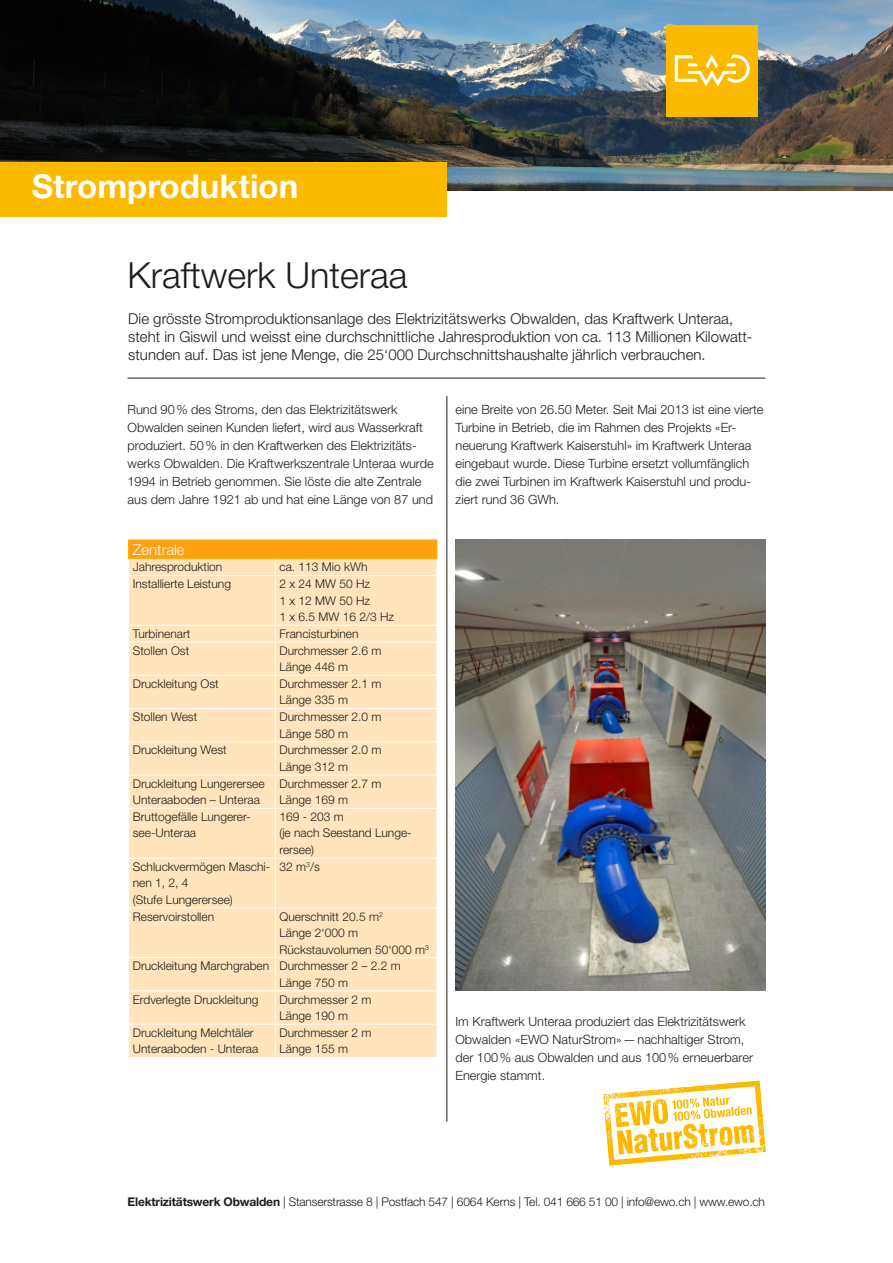
<style>
.page{position:relative;width:893px;height:1263px;background:#fff}
.page>*{position:absolute;margin:0;border:0;box-sizing:border-box;transform-origin:0 0}
.t1{font:300 36px "Helvetica Neue LT Pro";color:#1d1d1b}
.t2{font:700 33px "Helvetica Neue LT Pro";color:#fff}
.t3{font:300 15px/18px "Helvetica Neue LT Pro";color:#1d1d1b}
.t4{font:300 15px "Helvetica Neue LT Pro";color:#fff}
.t5{font:300 12.75px/18px "Helvetica Neue LT Pro";color:#1d1d1b}
.t6{font:300 12px/16.5px "Helvetica Neue LT Pro";color:#1d1d1b}
.s1{font-weight:700}
</style>
<div class="page">
<div style="left:129px;top:540px;width:308px;height:19px;background:#ff9f11"></div>
<div style="left:129px;top:559px;width:308px;height:498px;background:#ffe4bd"></div>
<svg style="left:275px;top:559px;width:1px;height:16px"></svg>
<hr style="left:128px;top:575px;width:147px;height:1px;background:#fff">
<hr style="left:275px;top:575px;width:162px;height:1px;background:#fff">
<hr style="left:275px;top:576px;width:1px;height:49px;background:#fff">
<hr style="left:128px;top:625px;width:147px;height:1px;background:#fff">
<hr style="left:275px;top:625px;width:162px;height:1px;background:#fff">
<svg style="left:275px;top:626px;width:1px;height:16px"></svg>
<hr style="left:128px;top:642px;width:147px;height:1px;background:#fff">
<hr style="left:275px;top:642px;width:162px;height:1px;background:#fff">
<hr style="left:275px;top:642px;width:1px;height:33px;background:#fff">
<hr style="left:128px;top:675px;width:147px;height:1px;background:#fff">
<hr style="left:275px;top:675px;width:162px;height:1px;background:#fff">
<hr style="left:275px;top:676px;width:1px;height:32px;background:#fff">
<hr style="left:128px;top:708px;width:147px;height:1px;background:#fff">
<hr style="left:275px;top:708px;width:162px;height:1px;background:#fff">
<hr style="left:275px;top:709px;width:1px;height:32px;background:#fff">
<hr style="left:128px;top:741px;width:147px;height:1px;background:#fff">
<hr style="left:275px;top:741px;width:162px;height:1px;background:#fff">
<hr style="left:275px;top:742px;width:1px;height:33px;background:#fff">
<hr style="left:128px;top:775px;width:147px;height:1px;background:#fff">
<hr style="left:275px;top:775px;width:162px;height:1px;background:#fff">
<hr style="left:275px;top:775px;width:1px;height:33px;background:#fff">
<hr style="left:128px;top:808px;width:147px;height:1px;background:#fff">
<hr style="left:275px;top:808px;width:162px;height:1px;background:#fff">
<hr style="left:275px;top:809px;width:1px;height:49px;background:#fff">
<hr style="left:128px;top:858px;width:147px;height:1px;background:#fff">
<hr style="left:275px;top:858px;width:162px;height:1px;background:#fff">
<hr style="left:275px;top:858px;width:1px;height:49px;background:#fff">
<hr style="left:128px;top:907px;width:147px;height:1px;background:#fff">
<hr style="left:275px;top:907px;width:162px;height:1px;background:#fff">
<hr style="left:275px;top:908px;width:1px;height:49px;background:#fff">
<hr style="left:128px;top:957px;width:147px;height:1px;background:#fff">
<hr style="left:275px;top:957px;width:162px;height:1px;background:#fff">
<hr style="left:275px;top:958px;width:1px;height:32px;background:#fff">
<hr style="left:128px;top:990px;width:147px;height:1px;background:#fff">
<hr style="left:275px;top:990px;width:162px;height:1px;background:#fff">
<hr style="left:275px;top:991px;width:1px;height:33px;background:#fff">
<hr style="left:128px;top:1024px;width:147px;height:1px;background:#fff">
<hr style="left:275px;top:1024px;width:162px;height:1px;background:#fff">
<hr style="left:275px;top:1024px;width:1px;height:33px;background:#fff">
<hr style="left:128px;top:539px;width:147px;height:1px;background:#fbba00">
<svg style="left:128px;top:540px;width:1px;height:20px"></svg>
<hr style="left:275px;top:539px;width:162px;height:1px;background:#fbba00">
<svg style="left:437px;top:540px;width:1px;height:20px"></svg>
<hr style="left:128px;top:558px;width:147px;height:1px;background:#fbba00">
<hr style="left:275px;top:558px;width:162px;height:1px;background:#fbba00">
<img style="left:0;top:0;width:893px;height:190px">
<div style="left:0;top:162px;width:446px;height:54px;background:#fbba00"></div>
<div style="left:666px;top:25px;width:92px;height:91px;background:#fbba00"></div>
<svg style="left:675px;top:55px;width:75px;height:31px"></svg>
<img style="left:455px;top:539px;width:310px;height:451px">
<hr style="left:446px;top:396px;width:1px;height:726px;background:#1d1d1b">
<svg style="left:603px;top:1080px;width:163px;height:86px"></svg>
<hr style="left:128px;top:378px;width:637px;height:1px;background:#1d1d1b">
<h2 class="t2" style="left:32px;top:165px;width:268px">Stromproduktion</h2>
<h1 class="t1" style="left:128px;top:253px;width:282px">Kraftwerk Unteraa</h1>
<p class="t3" style="left:128px;top:309px;width:625px">Die grösste Stromproduktionsanlage des Elektrizitätswerks Obwalden, das Kraftwerk Unteraa, steht in Giswil und weisst eine durchschnittliche Jahresproduktion von ca. 113 Millionen Kilowatt&shy;stunden auf. Das ist jene Menge, die 25‘000 Durchschnittshaushalte jährlich verbrauchen.</p>
<p class="t5" style="left:128px;top:400px;width:308px">Rund 90% des Stroms, den das Elektrizitätswerk Obwalden seinen Kunden liefert, wird aus Wasserkraft produziert. 50% in den Kraftwerken des Elektrizitäts&shy;werks Obwalden. Die Kraftwerkszentrale Unteraa wurde 1994 in Betrieb genommen. Sie löste die alte Zentrale aus dem Jahre 1921 ab und hat eine Länge von 87 und</p>
<p class="t5" style="left:455px;top:400px;width:310px">eine Breite von 26.50 Meter. Seit Mai 2013 ist eine vierte Turbine in Betrieb, die im Rahmen des Projekts «Er&shy;neuerung Kraftwerk Kaiserstuhl» im Kraftwerk Unteraa eingebaut wurde. Diese Turbine ersetzt vollumfänglich die zwei Turbinen im Kraftwerk Kaiserstuhl und produ&shy;ziert rund 36 GWh.</p>
<p class="t4" style="left:133px;top:540px;width:53px">Zentrale</p>
<p class="t6" style="left:133px;top:559px;width:91px">Jahresproduktion</p>
<p class="t6" style="left:279px;top:559px;width:90px">ca. 113 Mio kWh</p>
<p class="t6" style="left:133px;top:575px;width:100px">Installierte Leistung</p>
<p class="t6" style="left:279px;top:575px;width:116px">2 x 24 MW 50 Hz<br>1 x 12 MW 50 Hz<br>1 x 6.5 MW 16 2/3 Hz</p>
<p class="t6" style="left:133px;top:625px;width:59px">Turbinenart</p>
<p class="t6" style="left:279px;top:625px;width:81px">Francisturbinen</p>
<p class="t6" style="left:133px;top:642px;width:58px">Stollen Ost</p>
<p class="t6" style="left:279px;top:642px;width:104px">Durchmesser 2.6 m<br>Länge 446 m</p>
<p class="t6" style="left:133px;top:675px;width:88px">Druckleitung Ost</p>
<p class="t6" style="left:279px;top:675px;width:104px">Durchmesser 2.1 m<br>Länge 335 m</p>
<p class="t6" style="left:133px;top:708px;width:66px">Stollen West</p>
<p class="t6" style="left:279px;top:708px;width:104px">Durchmesser 2.0 m<br>Länge 580 m</p>
<p class="t6" style="left:133px;top:742px;width:96px">Druckleitung West</p>
<p class="t6" style="left:279px;top:742px;width:104px">Durchmesser 2.0 m<br>Länge 312 m</p>
<p class="t6" style="left:133px;top:775px;width:133px">Druckleitung Lungerersee<br>Unteraaboden – Unteraa</p>
<p class="t6" style="left:279px;top:775px;width:104px">Durchmesser 2.7 m<br>Länge 169 m</p>
<p class="t6" style="left:133px;top:808px;width:119px">Bruttogefälle Lungerer&shy;see-Unteraa</p>
<p class="t6" style="left:279px;top:808px;width:134px">169 - 203 m<br>(je nach Seestand Lunge&shy;rersee)</p>
<p class="t6" style="left:133px;top:858px;width:139px">Schluckvermögen Maschi&shy;nen 1, 2, 4<br>(Stufe Lungerersee)</p>
<p class="t6" style="left:279px;top:858px;width:42px">32 m<sup>3</sup>/s</p>
<p class="t6" style="left:133px;top:908px;width:83px">Reservoirstollen</p>
<p class="t6" style="left:279px;top:908px;width:105px">Querschnitt 20.5 m<sup>2</sup></p>
<p class="t6" style="left:279px;top:924px;width:80px">Länge 2‘000 m</p>
<p class="t6" style="left:279px;top:941px;width:151px">Rückstauvolumen 50‘000 m<sup>3</sup></p>
<p class="t6" style="left:133px;top:957px;width:270px">Druckleitung Marchgraben Durchmesser 2 – 2.2 m</p>
<p class="t6" style="left:279px;top:974px;width:70px">Länge 750 m</p>
<p class="t6" style="left:133px;top:991px;width:127px">Erdverlegte Druckleitung</p>
<p class="t6" style="left:279px;top:991px;width:94px">Durchmesser 2 m<br>Länge 190 m</p>
<p class="t6" style="left:133px;top:1024px;width:127px">Druckleitung Melchtäler<br>Unteraaboden - Unteraa</p>
<p class="t6" style="left:279px;top:1024px;width:94px">Durchmesser 2 m<br>Länge 155 m</p>
<p class="t5" style="left:455px;top:1012px;width:299px">Im Kraftwerk Unteraa produziert das Elektrizitätswerk Obwalden «EWO NaturStrom»—nachhaltiger Strom, der 100% aus Obwalden und aus 100% erneuerbarer Energie stammt.</p>
<p class="t6" style="left:128px;top:1193px;width:639px"><span class="s1">Elektrizitätswerk Obwalden</span> | Stanserstrasse 8 | Postfach 547 | 6064 Kerns | Tel. 041 666 51 00 | info@ewo.ch | www.ewo.ch</p>
</div>
